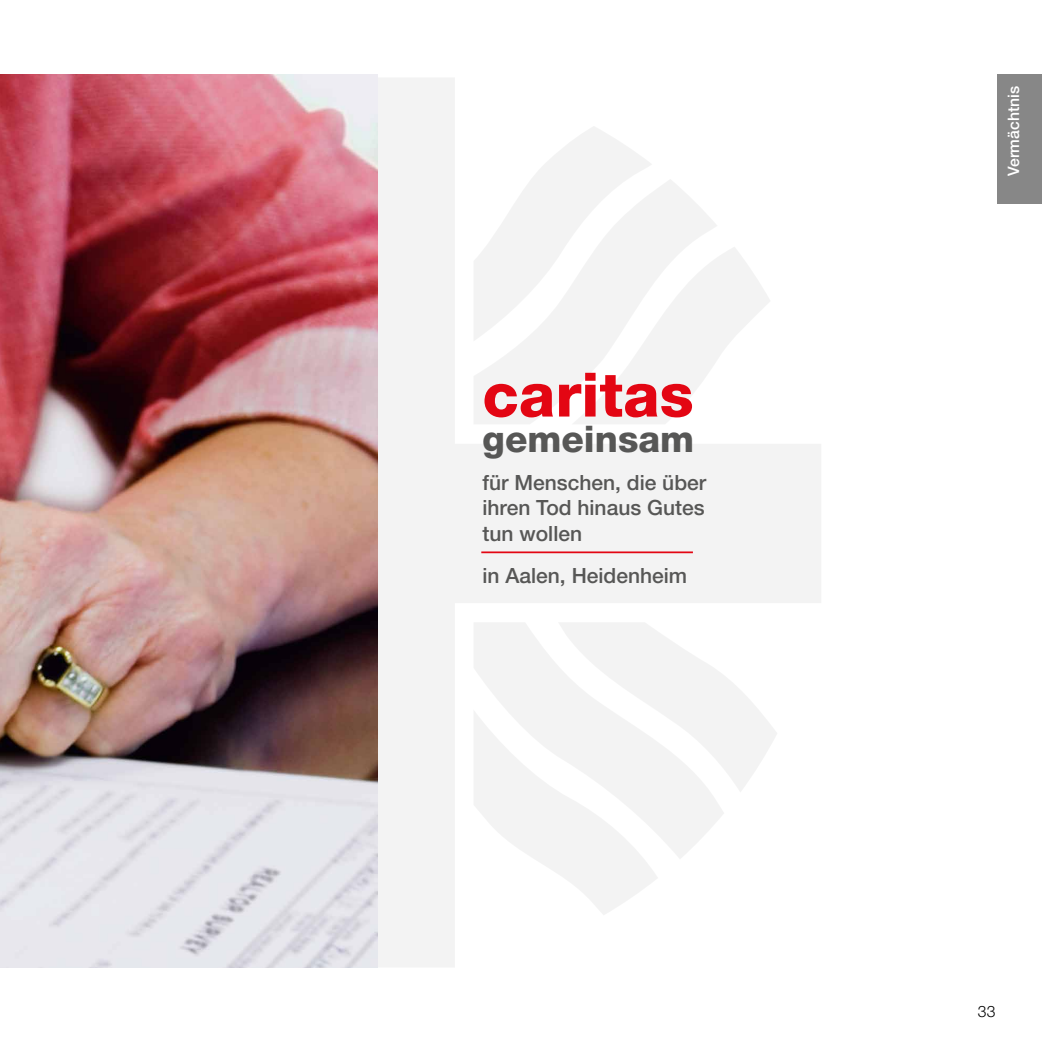
<style>
.page{position:relative;width:1042px;height:1042px;background:#fff}
.page>*{position:absolute;margin:0;border:0;box-sizing:border-box;transform-origin:0 0}
.t1{font:800 61.25px "Helvetica Neue LT Std";color:#e30613}
.t2{font:800 36.75px "Helvetica Neue LT Std";color:#575756}
.t3{font:500 21px/25.2px "Helvetica Neue LT Std";color:#575756;text-align:justify}
.t4{font:500 15.75px "Helvetica Neue LT Std";color:#fff}
.t5{font:300 15.75px "Helvetica Neue LT Std";color:#000}
</style>
<div class="page">
<svg style="left:377px;top:77px;width:444px;height:890px;fill:#f3f3f3"></svg>
<svg style="left:473px;top:622px;width:304px;height:293px"></svg>
<svg style="left:473px;top:126px;width:298px;height:298px"></svg>
<hr style="left:481px;top:551px;width:212px;height:2px;background:#e30613">
<img style="left:0;top:74px;width:377px;height:893px">
<div style="left:997px;top:74px;width:45px;height:129px;background:#878787"></div>
<h1 class="t1" style="left:482px;top:358px;width:213px">caritas</h1>
<h2 class="t2" style="left:482px;top:417px;width:213px">gemeinsam</h2>
<p class="t3" style="left:482px;top:470px;width:225px">für Menschen, die über ihren Tod hinaus Gutes tun wollen</p>
<p class="t3" style="left:482px;top:562px;width:206px">in Aalen, Heidenheim</p>
<p class="t4" style="left:1004px;top:176px;width:91px;rotate:-90deg">Vermächtnis</p>
<p class="t5" style="left:978px;top:1002px;width:19px">33</p>
</div>
